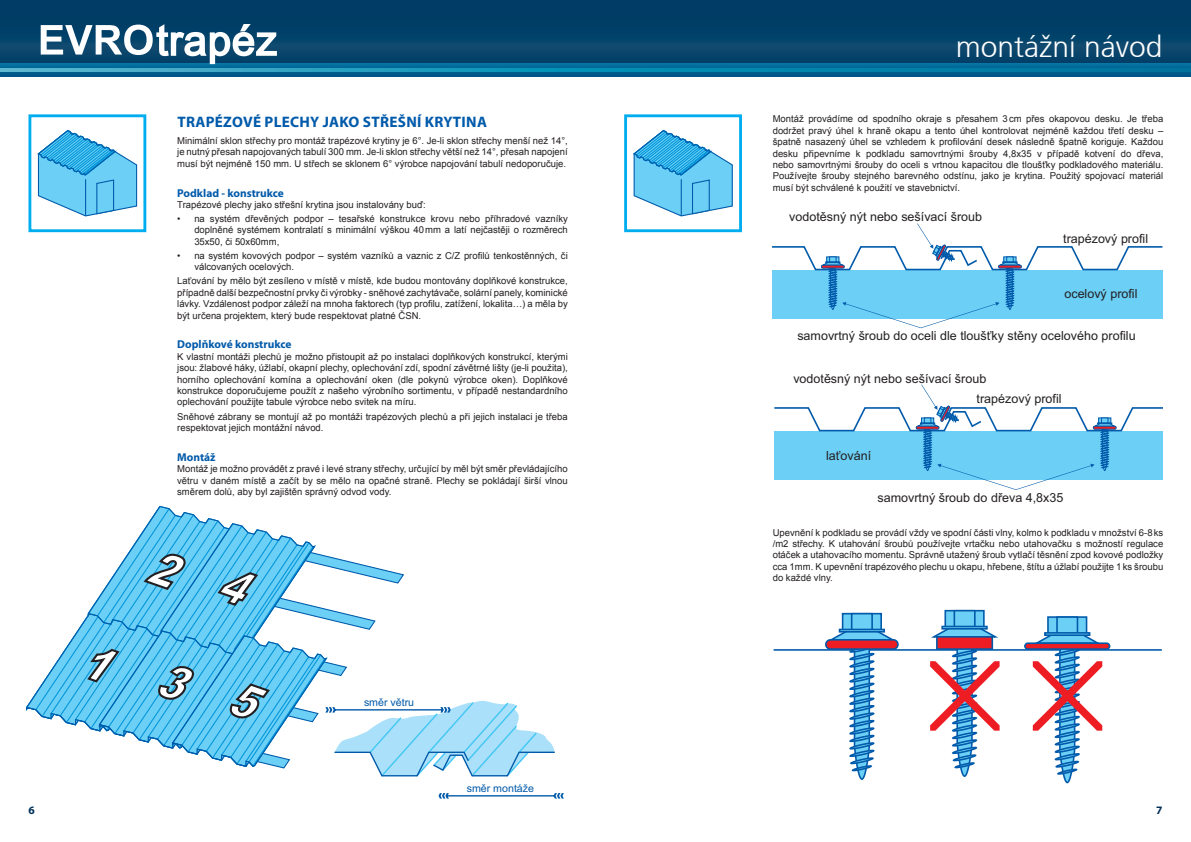
<style>
.page{position:relative;width:1191px;height:842px;background:#fff}
.page>*{position:absolute;margin:0;border:0;box-sizing:border-box;transform-origin:0 0}
.t1{font:300 30px "Frutiger CE";color:#fff}
.nadpis_1{font:700 15.2px "Myriad Pro";letter-spacing:.02em;color:#015aaa}
.t2{font:12.5px/20.7px "Arial";color:#231f20}
.nadpis_2{font:700 11.4px "Myriad Pro";color:#015aaa}
.t3{font:700 11.4px "Myriad Pro";color:#003058}
.t4{font:10.6px "Arial";color:#015aaa}
.text{font:9.5px/11.4px "Arial";color:#231f20;text-align:justify}
</style>
<div class="page">
<svg style="left:0;top:62px;width:1191px;height:15px;background:#036392"></svg>
<div style="left:0;top:0;width:1191px;height:62px;background:linear-gradient(to right,#023e66,#044169)"></div>
<svg style="left:0;top:69px;width:1191px;height:3px;background:#1791b4"></svg>
<svg style="left:41px;top:24px;width:236px;height:40px"></svg>
<svg style="left:772px;top:223px;width:390px;height:105px"></svg>
<svg style="left:774px;top:384px;width:388px;height:106px"></svg>
<div style="left:624px;top:114px;width:118px;height:118px;border:3px solid #00aeef"></div>
<svg style="left:633px;top:130px;width:100px;height:87px"></svg>
<hr style="left:773px;top:649px;width:388px;height:2px;background:#015aaa">
<div style="left:842px;top:614px;width:39px;height:16px;background:#6bcff6"></div>
<div style="left:841px;top:613px;width:41px;height:18px;border:2px solid #015aaa"></div>
<div style="left:851px;top:613px;width:22px;height:18px;border:2px solid #015aaa"></div>
<svg style="left:824px;top:628px;width:75px;height:152px"></svg>
<div style="left:945px;top:611px;width:39px;height:16px;background:#6bcff6"></div>
<div style="left:944px;top:610px;width:40px;height:18px;border:2px solid #015aaa"></div>
<div style="left:953px;top:610px;width:22px;height:18px;border:2px solid #015aaa"></div>
<div style="left:1048px;top:617px;width:38px;height:17px;background:#6bcff6"></div>
<div style="left:1047px;top:616px;width:40px;height:18px;border:2px solid #015aaa"></div>
<div style="left:1056px;top:616px;width:22px;height:18px;border:2px solid #015aaa"></div>
<svg style="left:927px;top:625px;width:74px;height:152px"></svg>
<svg style="left:1023px;top:632px;width:88px;height:151px"></svg>
<div style="left:28px;top:114px;width:118px;height:118px;border:3px solid #00aeef"></div>
<svg style="left:37px;top:130px;width:101px;height:87px"></svg>
<svg style="left:438px;top:793px;width:126px;height:5px"></svg>
<svg style="left:26px;top:505px;width:529px;height:272px"></svg>
<p class="nadpis_1" style="left:177px;top:112px;width:311px">TRAPÉZOVÉ PLECHY JAKO STŘEŠNÍ KRYTINA</p>
<p class="text" style="left:177px;top:135px;width:392px">Minimální sklon střechy pro montáž trapézové krytiny je 6°. Je-li sklon střechy menší než 14°, je nutný přesah napojovaných tabulí 300 mm. Je-li sklon střechy větší než 14°, přesah napojení musí být nejméně 150 mm. U střech se sklonem 6° výrobce napojování tabulí nedoporučuje.</p>
<p class="nadpis_2" style="left:177px;top:185px;width:108px">Podklad - konstrukce</p>
<p class="text" style="left:177px;top:199px;width:250px">Trapézové plechy jako střešní krytina jsou instalovány buď:</p>
<p class="text" style="left:194px;top:213px;width:375px;text-indent:-17px">• na systém dřevěných podpor – tesařské konstrukce krovu nebo příhradové vazníky doplněné systémem kontralatí s minimální výškou 40mm a latí nejčastěji o rozměrech 35x50, či 50x60mm,</p>
<p class="text" style="left:194px;top:250px;width:375px;text-indent:-17px">• na systém kovových podpor – systém vazníků a vaznic z C/Z profilů tenkostěnných, či válcovaných ocelových.</p>
<p class="text" style="left:177px;top:275px;width:392px">Laťování by mělo být zesíleno v místě v místě, kde budou montovány doplňkové konstrukce, případně další bezpečnostní prvky či výrobky - sněhové zachytávače, solární panely, kominické lávky. Vzdálenost podpor záleží na mnoha faktorech (typ profilu, zatížení, lokalita…) a měla by být určena projektem, který bude respektovat platné ČSN.</p>
<p class="nadpis_2" style="left:177px;top:337px;width:116px">Doplňkové konstrukce</p>
<p class="text" style="left:177px;top:351px;width:392px">K vlastní montáži plechů je možno přistoupit až po instalaci doplňkových konstrukcí, kterými jsou: žlabové háky, úžlabí, okapní plechy, oplechování zdí, spodní závětrné lišty (je-li použita), horního oplechování komína a oplechování oken (dle pokynů výrobce oken). Doplňkové konstrukce doporučujeme použít z našeho výrobního sortimentu, v případě nestandardního oplechování použijte tabule výrobce nebo svitek na míru.</p>
<p class="text" style="left:177px;top:411px;width:392px">Sněhové zábrany se montují až po montáži trapézových plechů a při jejich instalaci je třeba respektovat jejich montážní návod.</p>
<p class="nadpis_2" style="left:177px;top:449px;width:40px">Montáž</p>
<p class="text" style="left:177px;top:463px;width:392px">Montáž je možno provádět z pravé i levé strany střechy, určující by měl být směr převládajícího větru v daném místě a začít by se mělo na opačné straně. Plechy se pokládají širší vlnou směrem dolů, aby byl zajištěn správný odvod vody.</p>
<p class="t4" style="left:364px;top:695px;width:52px">směr větru</p>
<p class="t4" style="left:467px;top:781px;width:69px">směr montáže</p>
<h1 class="t1" style="left:956px;top:29px;width:208px">montážní návod</h1>
<p class="text" style="left:772px;top:113px;width:392px">Montáž provádíme od spodního okraje s přesahem 3cm přes okapovou desku. Je třeba dodržet pravý úhel k hraně okapu a tento úhel kontrolovat nejméně každou třetí desku – špatně nasazený úhel se vzhledem k profilování desek následně špatně koriguje. Každou desku připevníme k podkladu samovrtnými šrouby 4,8x35 v případě kotvení do dřeva, nebo samovrtnými šrouby do oceli s vrtnou kapacitou dle tloušťky podkladového materiálu.<br>Používejte šrouby stejného barevného odstínu, jako je krytina. Použitý spojovací materiál musí být schválené k použití ve stavebnictví.</p>
<p class="t2" style="left:793px;top:182px;width:194px">vodotěsný nýt nebo sešívací šroub</p>
<p class="t2" style="left:789px;top:206px;width:194px">vodotěsný nýt nebo sešívací šroub</p>
<p class="t2" style="left:1063px;top:229px;width:86px">trapézový profil</p>
<p class="t2" style="left:1064px;top:283px;width:75px">ocelový profil</p>
<p class="t2" style="left:797px;top:326px;width:340px">samovrtný šroub do oceli dle tloušťky stěny ocelového profilu</p>
<p class="t2" style="left:976px;top:368px;width:86px;text-indent:-183px">vodotěsný nýt nebo sešívací šroub<br>trapézový profil</p>
<p class="t2" style="left:826px;top:446px;width:47px">laťování</p>
<p class="t2" style="left:877px;top:487px;width:187px">samovrtný šroub do dřeva 4,8x35</p>
<p class="text" style="left:772px;top:527px;width:392px">Upevnění k podkladu se provádí vždy ve spodní části vlny, kolmo k podkladu v množství 6-8ks /m2 střechy. K utahování šroubů používejte vrtačku nebo utahovačku s možností regulace otáček a utahovacího momentu. Správně utažený šroub vytlačí těsnění zpod kovové podložky cca 1mm. K upevnění trapézového plechu u okapu, hřebene, štítu a úžlabí použijte 1ks šroubu do každé vlny.</p>
<p class="t3" style="left:28px;top:802px;width:8px">6</p>
<p class="t3" style="left:1156px;top:802px;width:8px">7</p>
</div>
